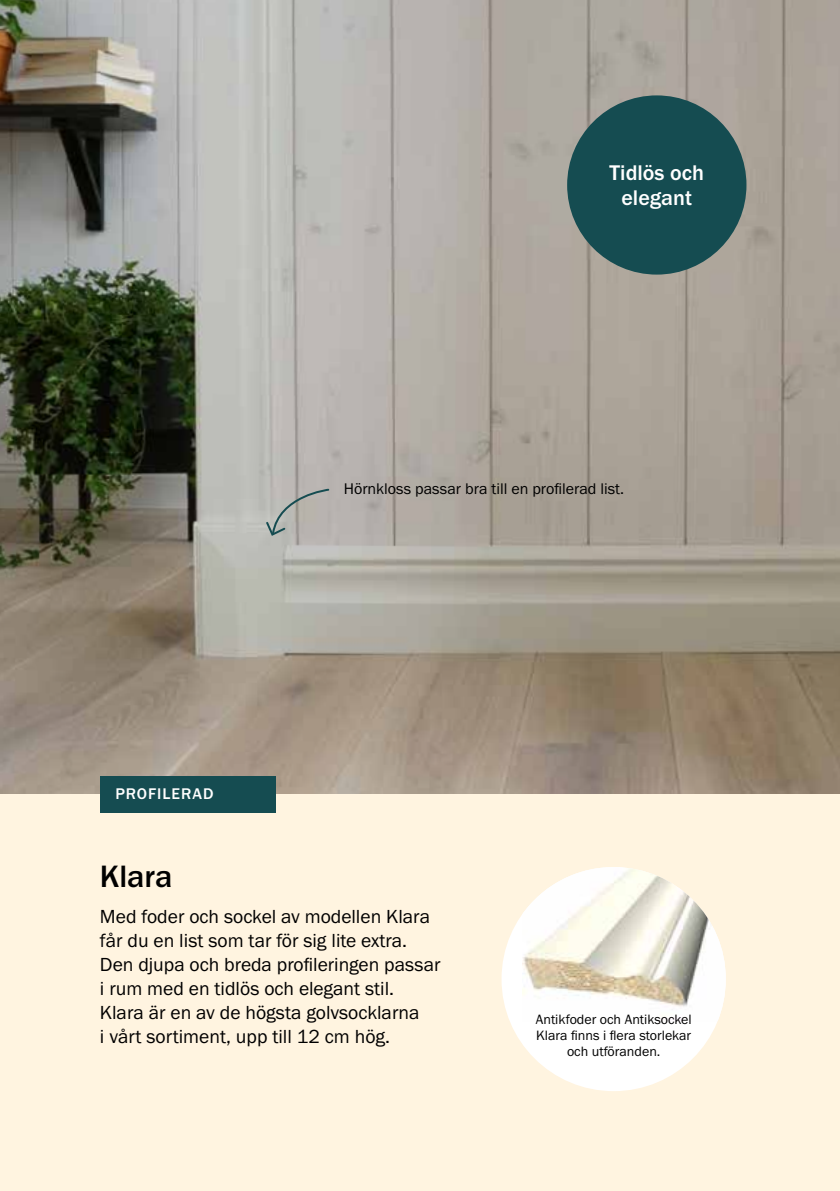
<style>
.page{position:relative;width:840px;height:1191px;background:#fff}
.page>*{position:absolute;margin:0;border:0;box-sizing:border-box;transform-origin:0 0}
.t1{font:500 32px "Franklin Gothic URW";color:#000}
.t2{font:500 22px/24.8px "Franklin Gothic URW";color:#fff;text-align:center}
.t3{font:19.6px/24px "Franklin Gothic URW Boo";color:#000}
.t4{font:16px "Franklin Gothic URW Boo";color:#000}
.t5{font:500 16px "Franklin Gothic URW";letter-spacing:.06em;color:#fff}
.t6{font:14px/16px "Franklin Gothic URW Boo";color:#000;text-align:center}
</style>
<div class="page">
<img style="left:0;top:0;width:839px;height:794px">
<div style="left:0;top:794px;width:839px;height:397px;background:#fff4e0"></div>
<div style="left:100px;top:776px;width:176px;height:36px;background:#154c51"></div>
<div style="left:501px;top:867px;width:224px;height:224px;background:#fff;border-radius:50%"></div>
<img style="left:521px;top:867px;width:204px;height:154px">
<div style="left:567px;top:95px;width:179px;height:179px;background:#154c51;border-radius:50%"></div>
<svg style="left:264px;top:488px;width:66px;height:50px;background:#aeaeaa"></svg>
<p class="t2" style="left:609px;top:160px;width:96px">Tidlös och elegant</p>
<p class="t5" style="left:115px;top:784px;width:100px">PROFILERAD</p>
<p class="t4" style="left:343px;top:479px;width:282px">Hörnkloss passar bra till en profilerad list.</p>
<h1 class="t1" style="left:100px;top:856px;width:74px">Klara</h1>
<p class="t3" style="left:100px;top:904px;width:342px">Med foder och sockel av modellen Klara får du en list som tar för sig lite extra.<br>Den djupa och breda profileringen passar i rum med en tidlös och elegant stil.<br>Klara är en av de högsta golvsocklarna<br>i vårt sortiment, upp till 12 cm hög.</p>
<p class="t6" style="left:535px;top:1011px;width:157px">Antikfoder och Antiksockel<br>Klara finns i flera storlekar och utföranden.</p>
</div>
